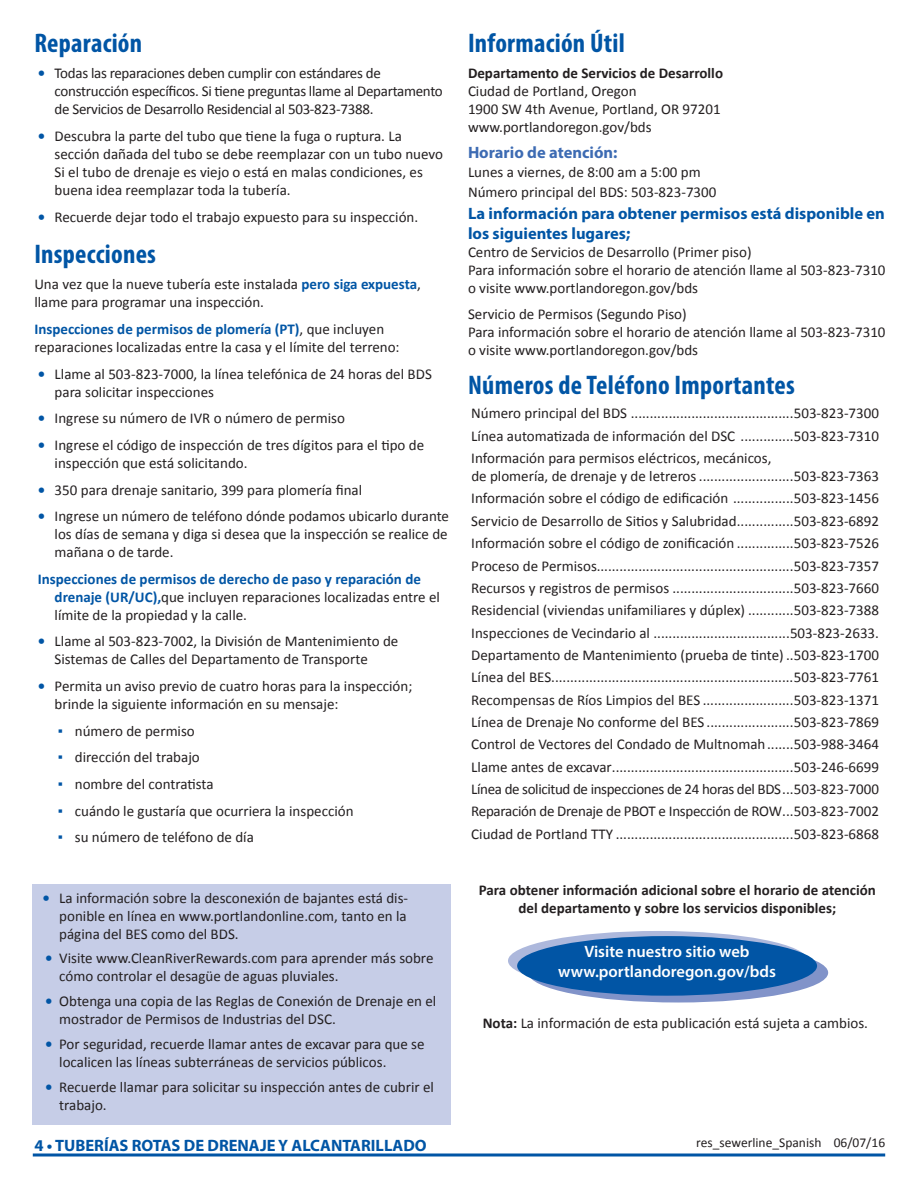
<style>
.page{position:relative;width:918px;height:1188px;background:#fff}
.page>*{position:absolute;margin:0;border:0;box-sizing:border-box;transform-origin:0 0}
.Subhead_1{font:700 condensed 27px "Myriad Pro";letter-spacing:.01em;color:#0155a5}
.Body_text{font:700 condensed 27px "Myriad Pro";letter-spacing:.01em;color:#0155a5}
.bt_univ{font:700 16.5px/19.8px "Myriad Pro";color:#0155a5}
.subhead_5{font:600 16.5px/19.8px "Myriad Pro";color:#fff;text-align:center}
.bt_univ-2{font:700 16.5px "Myriad Pro";color:#3d6bb3}
.contact{font:15px/18px "Calibri";color:#231f20}
.blt{font:15px/18px "Calibri";color:#231f20}
.blt_univ{font:15px/18px "Calibri";color:#231f20}
.bt_univ-3{font:15px/18px "Calibri";color:#231f20}
.blt-2{font:15px/18px "Calibri";letter-spacing:-.02em;color:#231f20}
.bt_univ-4{font:700 15px/18px "Calibri";color:#231f20;text-align:center}
.blt_2{font:15px "Calibri";color:#231f20}
.contact-2{font:15px "Calibri";letter-spacing:-.025em;color:#231f20}
.contact-3{font:15px "Calibri";letter-spacing:-.02em;color:#231f20}
.univers_body{font:15px "Calibri";color:#231f20}
._09pt{font:13.5px "Calibri";color:#231f20}
.s1{font-weight:700;color:#0155a5}
.s2{font-weight:700}
</style>
<div class="page">
<hr style="left:33px;top:1154px;width:852px;height:2px;background:#0155a5">
<div style="left:508px;top:931px;width:300px;height:60px;background:#adb8dc;border-radius:50%"></div>
<div style="left:528px;top:943px;width:300px;height:60px;background:#8193c9;border-radius:50%"></div>
<div style="left:517px;top:936px;width:300px;height:60px;background:#0155a5;border-radius:50%"></div>
<div style="left:32px;top:885px;width:418px;height:240px;background:#c6cde7"></div>
<p class="Body_text" style="left:34px;top:26px;width:109px">Reparación</p>
<p class="blt-2" style="left:55px;top:64px;width:390px;text-indent:-17px"><span class="s1">•</span> Todas las reparaciones deben cumplir con estándares de construcción específicos. Si tiene preguntas llame al Departamento de Servicios de Desarrollo Residencial al 503-823-7388.</p>
<p class="blt" style="left:55px;top:127px;width:390px;text-indent:-17px"><span class="s1">•</span> Descubra la parte del tubo que tiene la fuga o ruptura. La sección dañada del tubo se debe reemplazar con un tubo nuevo Si el tubo de drenaje es viejo o está en malas condiciones, es buena idea reemplazar toda la tubería.</p>
<p class="blt" style="left:38px;top:208px;width:382px"><span class="s1">•</span> Recuerde dejar todo el trabajo expuesto para su inspección.</p>
<p class="Subhead_1" style="left:34px;top:237px;width:123px">Inspecciones</p>
<p class="blt" style="left:34px;top:275px;width:388px">Una vez que la nueve tubería este instalada <span class="s1">pero siga expuesta</span>, llame para programar una inspección.</p>
<p class="blt" style="left:34px;top:320px;width:367px"><span class="s1">Inspecciones de permisos de plomería (PT)</span>, que incluyen reparaciones localizadas entre la casa y el límite del terreno:</p>
<p class="blt" style="left:55px;top:365px;width:379px;text-indent:-17px"><span class="s1">•</span> Llame al 503-823-7000, la línea telefónica de 24 horas del BDS para solicitar inspecciones</p>
<p class="blt" style="left:38px;top:409px;width:309px"><span class="s1">•</span> Ingrese su número de IVR o número de permiso</p>
<p class="blt" style="left:55px;top:436px;width:371px;text-indent:-17px"><span class="s1">•</span> Ingrese el código de inspección de tres dígitos para el tipo de inspección que está solicitando.</p>
<p class="blt" style="left:38px;top:481px;width:326px"><span class="s1">•</span> 350 para drenaje sanitario, 399 para plomería final</p>
<p class="blt" style="left:55px;top:507px;width:396px;text-align:justify;text-indent:-17px"><span class="s1">•</span> Ingrese un número de teléfono dónde podamos ubicarlo durante los días de semana y diga si desea que la inspección se realice de mañana o de tarde.</p>
<p class="blt" style="left:55px;top:570px;width:387px;text-indent:-17px"><span class="s1">Inspecciones de permisos de derecho de paso y reparación de drenaje (UR/UC),</span>que incluyen reparaciones localizadas entre el límite de la propiedad y la calle.</p>
<p class="blt" style="left:55px;top:633px;width:345px;text-indent:-17px"><span class="s1">•</span> Llame al 503-823-7002, la División de Mantenimiento de<br>Sistemas de Calles del Departamento de Transporte</p>
<p class="blt" style="left:55px;top:677px;width:359px;text-indent:-17px"><span class="s1">•</span> Permita un aviso previo de cuatro horas para la inspección; brinde la siguiente información en su mensaje:</p>
<p class="blt_2" style="left:58px;top:721px;width:138px"><span class="s1">▪</span> número de permiso</p>
<p class="blt_2" style="left:58px;top:748px;width:143px"><span class="s1">▪</span> dirección del trabajo</p>
<p class="blt_2" style="left:58px;top:775px;width:157px"><span class="s1">▪</span> nombre del contratista</p>
<p class="blt_2" style="left:58px;top:801px;width:297px"><span class="s1">▪</span> cuándo le gustaría que ocurriera la inspección</p>
<p class="blt_2" style="left:58px;top:828px;width:197px"><span class="s1">▪</span> su número de teléfono de día</p>
<p class="blt_univ" style="left:59px;top:889px;width:350px;text-align:justify;text-indent:-17px"><span class="s1">•</span> La información sobre la desconexión de bajantes está dis&shy;ponible en línea en www.portlandonline.com, tanto en la página del BES como del BDS.</p>
<p class="blt_univ" style="left:59px;top:949px;width:376px;text-indent:-14px"><span class="s1">•</span> Visite www.CleanRiverRewards.com para aprender más sobre cómo controlar el desagüe de aguas pluviales.</p>
<p class="blt_univ" style="left:59px;top:992px;width:379px;text-indent:-14px"><span class="s1">•</span> Obtenga una copia de las Reglas de Conexión de Drenaje en el mostrador de Permisos de Industrias del DSC.</p>
<p class="blt_univ" style="left:59px;top:1035px;width:367px;text-indent:-14px"><span class="s1">•</span> Por seguridad, recuerde llamar antes de excavar para que se localicen las líneas subterráneas de servicios públicos.</p>
<p class="blt_univ" style="left:59px;top:1078px;width:376px;text-indent:-14px"><span class="s1">•</span> Recuerde llamar para solicitar su inspección antes de cubrir el trabajo.</p>
<p class="Subhead_1" style="left:468px;top:26px;width:158px">Información Útil</p>
<p class="bt_univ-4" style="left:468px;top:64px;width:257px">Departamento de Servicios de Desarrollo</p>
<p class="bt_univ-3" style="left:468px;top:82px;width:254px">Ciudad de Portland, Oregon<br>1900 SW 4th Avenue, Portland, OR 97201</p>
<p class="bt_univ-3" style="left:468px;top:118px;width:185px">www.portlandoregon.gov/bds</p>
<p class="bt_univ-2" style="left:468px;top:141px;width:151px">Horario de atención:</p>
<p class="bt_univ-3" style="left:468px;top:163px;width:234px">Lunes a viernes, de 8:00 am a 5:00 pm</p>
<p class="bt_univ-3" style="left:468px;top:183px;width:250px">Número principal del BDS: 503-823-7300</p>
<p class="bt_univ" style="left:468px;top:203px;width:418px">La información para obtener permisos está disponible en los siguientes lugares;</p>
<p class="bt_univ-3" style="left:468px;top:243px;width:285px">Centro de Servicios de Desarrollo (Primer piso)</p>
<p class="bt_univ-3" style="left:468px;top:261px;width:419px">Para información sobre el horario de atención llame al 503-823-7310 o visite www.portlandoregon.gov/bds</p>
<p class="bt_univ-3" style="left:468px;top:305px;width:220px">Servicio de Permisos (Segundo Piso)</p>
<p class="bt_univ-3" style="left:468px;top:323px;width:419px">Para información sobre el horario de atención llame al 503-823-7310 o visite www.portlandoregon.gov/bds</p>
<p class="Subhead_1" style="left:468px;top:368px;width:328px">Números de Teléfono Importantes</p>
<p class="contact" style="left:471px;top:404px;width:409px">Número principal del BDS ...........................................503-823-7300</p>
<p class="contact" style="left:471px;top:427px;width:409px">Línea automatizada de información del DSC ..............503-823-7310</p>
<p class="contact" style="left:471px;top:449px;width:409px">Información para permisos eléctricos, mecánicos,<br>de plomería, de drenaje y de letreros .........................503-823-7363</p>
<p class="contact" style="left:471px;top:490px;width:409px">Información sobre el código de edificación ................503-823-1456</p>
<p class="contact" style="left:471px;top:512px;width:409px">Servicio de Desarrollo de Sitios y Salubridad...............503-823-6892</p>
<p class="contact" style="left:471px;top:534px;width:409px">Información sobre el código de zonificación ...............503-823-7526</p>
<p class="contact" style="left:471px;top:557px;width:409px">Proceso de Permisos....................................................503-823-7357</p>
<p class="contact" style="left:471px;top:579px;width:409px">Recursos y registros de permisos ................................503-823-7660</p>
<p class="contact" style="left:471px;top:601px;width:409px">Residencial (viviendas unifamiliares y dúplex) ............503-823-7388</p>
<p class="contact" style="left:471px;top:624px;width:409px">Inspecciones de Vecindario al ....................................503-823-2633.</p>
<p class="contact" style="left:471px;top:646px;width:409px">Departamento de Mantenimiento (prueba de tinte) ..503-823-1700</p>
<p class="contact" style="left:471px;top:668px;width:409px">Línea del BES................................................................503-823-7761</p>
<p class="contact" style="left:471px;top:691px;width:409px">Recompensas de Ríos Limpios del BES ........................503-823-1371</p>
<p class="contact" style="left:471px;top:713px;width:409px">Línea de Drenaje No conforme del BES .......................503-823-7869</p>
<p class="contact" style="left:471px;top:735px;width:409px">Control de Vectores del Condado de Multnomah.......503-988-3464</p>
<p class="contact" style="left:471px;top:758px;width:409px">Llame antes de excavar................................................503-246-6699</p>
<p class="contact-2" style="left:471px;top:780px;width:409px">Línea de solicitud de inspecciones de 24 horas del BDS...503-823-7000</p>
<p class="contact-3" style="left:471px;top:802px;width:409px">Reparación de Drenaje de PBOT e Inspección de ROW...503-823-7002</p>
<p class="contact" style="left:471px;top:825px;width:409px">Ciudad de Portland TTY ...............................................503-823-6868</p>
<p class="bt_univ-4" style="left:479px;top:881px;width:398px">Para obtener información adicional sobre el horario de atención del departamento y sobre los servicios disponibles;</p>
<p class="subhead_5" style="left:558px;top:941px;width:219px">Visite nuestro sitio web www.portlandoregon.gov/bds</p>
<p class="univers_body" style="left:483px;top:1014px;width:387px"><span class="s2">Nota:</span> La información de esta publicación está sujeta a cambios.</p>
<p class="bt_univ" style="left:34px;top:1135px;width:394px">4 • TUBERÍAS ROTAS DE DRENAJE Y ALCANTARILLADO</p>
<p class="_09pt" style="left:696px;top:1134px;width:190px">res_sewerline_Spanish 06/07/16</p>
</div>
